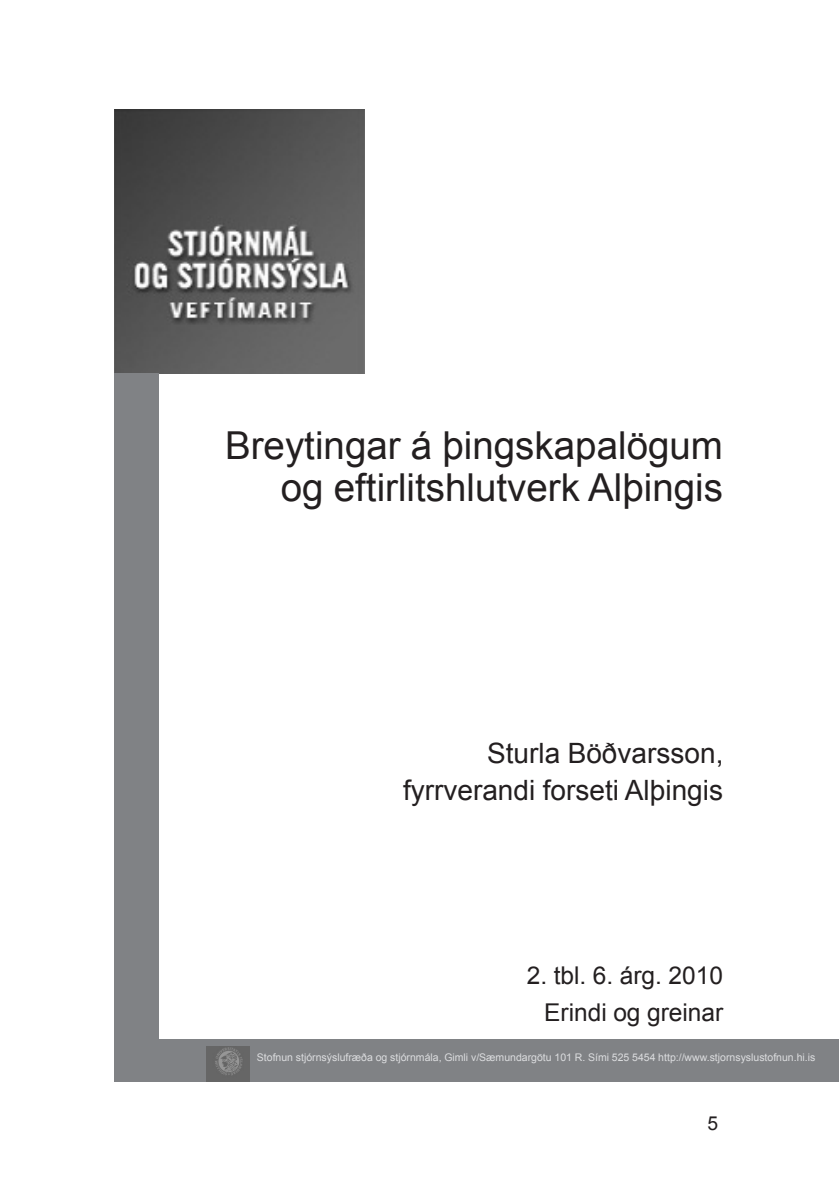
<style>
.page{position:relative;width:839px;height:1191px;background:#fff}
.page>*{position:absolute;margin:0;border:0;box-sizing:border-box;transform-origin:0 0}
.t1{font:38.5px/42px "Arial";color:#231f20;text-align:right}
.t2{font:28px/36.8px "Arial";color:#231f20;text-align:right}
.t3{font:24.5px/36.8px "Arial";color:#231f20;text-align:right}
.t4{font:19.25px "Arial";color:#231f20}
.t5{font:10.5px "Arial";color:#dcdddf}
</style>
<div class="page">
<img style="left:114px;top:109px;width:250px;height:264px">
<div style="left:114px;top:373px;width:45px;height:684px;background:#808285"></div>
<div style="left:114px;top:1039px;width:724px;height:42px;background:#808285"></div>
<svg style="left:206px;top:1046px;width:43px;height:35px;fill:#666"></svg>
<h1 class="t1" style="left:225px;top:424px;width:499px">Breytingar á þingskapalögum og eftirlitshlutverk Alþingis</h1>
<h2 class="t2" style="left:403px;top:735px;width:322px">Sturla Böðvarsson, fyrrverandi forseti Alþingis</h2>
<h3 class="t3" style="left:526px;top:957px;width:198px">2. tbl. 6. árg. 2010<br>Erindi og greinar</h3>
<p class="t5" style="left:257px;top:1052px;width:560px">Stofnun stjórnsýslufræða og stjórnmála, Gimli v/Sæmundargötu 101 R. Sími 525 5454 http://www.stjornsyslustofnun.hi.is</p>
<h3 class="t4" style="left:707px;top:1112px;width:12px">5</h3>
</div>
